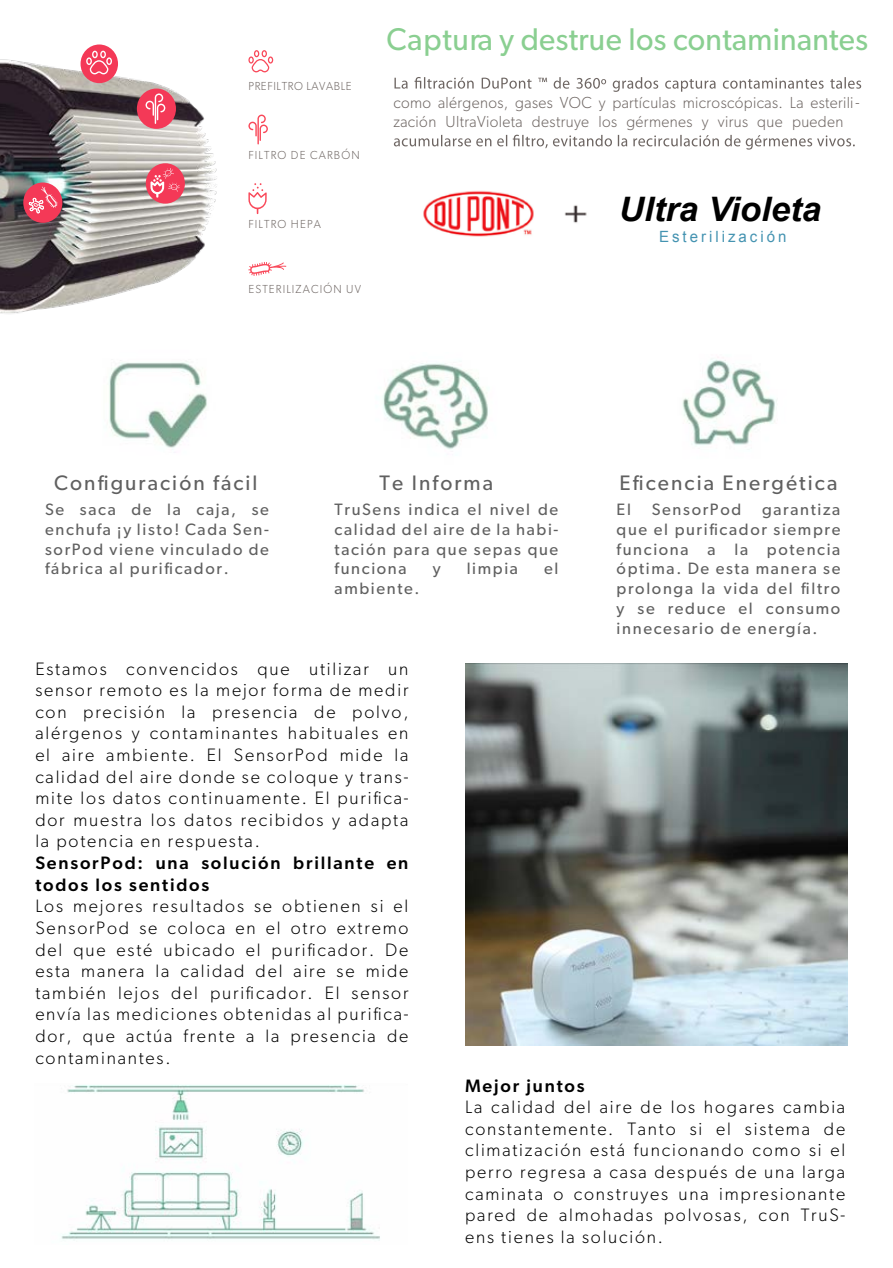
<style>
.page{position:relative;width:893px;height:1268px;background:#fff}
.page>*{position:absolute;margin:0;border:0;box-sizing:border-box;transform-origin:0 0}
.t1{font:italic 700 33.75px "Arial";color:#000}
.t2{font:31.5px "Gibson";letter-spacing:.01em;color:#8acf91}
.t3{font:21px "Gibson";letter-spacing:.1em;color:#606060}
.t4{font:300 18px/21.6px "Gibson";letter-spacing:.1em;color:#000;text-align:justify}
.t5{font:500 18px/21.6px "Gibson";letter-spacing:.1em;color:#000}
.t6{font:16.5px/19.8px "Gibson";letter-spacing:.1em;color:#606060;text-align:justify}
.t7{font:300 16.05px/19.2px "Gibson";letter-spacing:.025em;color:#6e6663}
.t8{font:15.45px "Arial";letter-spacing:.2em;color:#4493b1}
.t9{font:300 11.7px "Gibson";letter-spacing:.1em;color:#6e6663}
.t10{font:300 11.7px "Gibson";letter-spacing:.055em;color:#6e6663}
</style>
<div class="page">
<img style="left:0;top:53px;width:217px;height:261px">
<div style="left:81px;top:44px;width:37px;height:39px;background:#f43957;border-radius:50%"></div>
<svg style="left:86px;top:51px;width:26px;height:23px"></svg>
<div style="left:137px;top:88px;width:39px;height:41px;background:#f43957;border-radius:50%"></div>
<svg style="left:146px;top:93px;width:19px;height:31px"></svg>
<div style="left:146px;top:163px;width:39px;height:40px;background:#f43957;border-radius:50%"></div>
<svg style="left:150px;top:168px;width:30px;height:30px"></svg>
<div style="left:23px;top:182px;width:39px;height:41px;background:#f43957;border-radius:50%"></div>
<svg style="left:29px;top:186px;width:29px;height:27px"></svg>
<svg style="left:248px;top:262px;width:38px;height:14px"></svg>
<svg style="left:248px;top:183px;width:19px;height:31px"></svg>
<svg style="left:248px;top:114px;width:20px;height:30px"></svg>
<svg style="left:248px;top:50px;width:25px;height:22px"></svg>
<svg style="left:394px;top:77px;width:467px;height:15px"></svg>
<svg style="left:394px;top:135px;width:461px;height:15px"></svg>
<img style="left:423px;top:190px;width:164px;height:47px">
<img style="left:109px;top:361px;width:98px;height:87px">
<img style="left:383px;top:363px;width:105px;height:87px">
<img style="left:682px;top:357px;width:95px;height:88px">
<img style="left:465px;top:663px;width:382px;height:381px">
<img style="left:61px;top:1085px;width:319px;height:156px">
<p class="t10" style="left:248px;top:78px;width:105px">PREFILTRO LAVABLE</p>
<p class="t9" style="left:248px;top:148px;width:113px">FILTRO DE CARBÓN</p>
<p class="t9" style="left:248px;top:217px;width:74px">FILTRO HEPA</p>
<p class="t9" style="left:248px;top:282px;width:114px">ESTERILIZACIÓN UV</p>
<h2 class="t2" style="left:387px;top:20px;width:483px">Captura y destrue los contaminantes</h2>
<p class="t7" style="left:393px;top:92px;width:468px">como alérgenos, gases VOC y partículas microscópicas. La esterili&shy;zación UltraVioleta destruye los gérmenes y virus que pueden</p>
<h1 class="t1" style="left:619px;top:187px;width:204px">Ultra Violeta</h1>
<p class="t8" style="left:659px;top:226px;width:129px">Esterilización</p>
<p class="t3" style="left:54px;top:469px;width:205px">Configuración fácil</p>
<p class="t3" style="left:380px;top:469px;width:115px">Te Informa</p>
<p class="t3" style="left:620px;top:469px;width:219px">Eficencia Energética</p>
<p class="t6" style="left:45px;top:499px;width:225px">Se saca de la caja, se enchufa ¡y listo! Cada Sen&shy;sorPod viene vinculado de fábrica al purificador.</p>
<p class="t6" style="left:335px;top:499px;width:225px">TruSens indica el nivel de calidad del aire de la habi&shy;tación para que sepas que funciona</p>
<p class="t6" style="left:617px;top:499px;width:16px">El</p>
<p class="t6" style="left:652px;top:499px;width:91px">SensorPod</p>
<p class="t6" style="left:617px;top:499px;width:225px;text-indent:145px">garantiza que el purificador siempre funciona a la potencia óptima. De esta manera se prolonga la vida del filtro y se reduce el consumo innecesario de energía.</p>
<p class="t6" style="left:433px;top:558px;width:9px">y</p>
<p class="t6" style="left:467px;top:558px;width:53px">limpia</p>
<p class="t6" style="left:544px;top:558px;width:16px">el</p>
<p class="t6" style="left:335px;top:578px;width:87px">ambiente.</p>
<p class="t4" style="left:35px;top:657px;width:375px">Estamos convencidos que utilizar un sensor remoto es la mejor forma de medir con precisión la presencia de polvo, alérgenos y contaminantes habituales en el aire ambiente. El SensorPod mide la calidad del aire donde se coloque y trans&shy;mite los datos continuamente. El purifica&shy;dor muestra los datos recibidos y adapta la potencia en respuesta.</p>
<p class="t5" style="left:35px;top:851px;width:375px">SensorPod: una solución brillante en todos los sentidos</p>
<p class="t4" style="left:35px;top:894px;width:375px">Los mejores resultados se obtienen si el SensorPod se coloca en el otro extremo del que esté ubicado el purificador. De esta manera la calidad del aire se mide también lejos del purificador. El sensor envía las mediciones obtenidas al purifica&shy;dor, que actúa frente a la presencia de contaminantes.</p>
<p class="t5" style="left:465px;top:1073px;width:121px">Mejor juntos</p>
<p class="t4" style="left:465px;top:1095px;width:382px">La calidad del aire de los hogares cambia constantemente. Tanto si el sistema de climatización está funcionando como si el perro regresa a casa después de una larga caminata o construyes una impresionante pared de almohadas polvosas, con TruS&shy;ens tienes la solución.</p>
</div>
